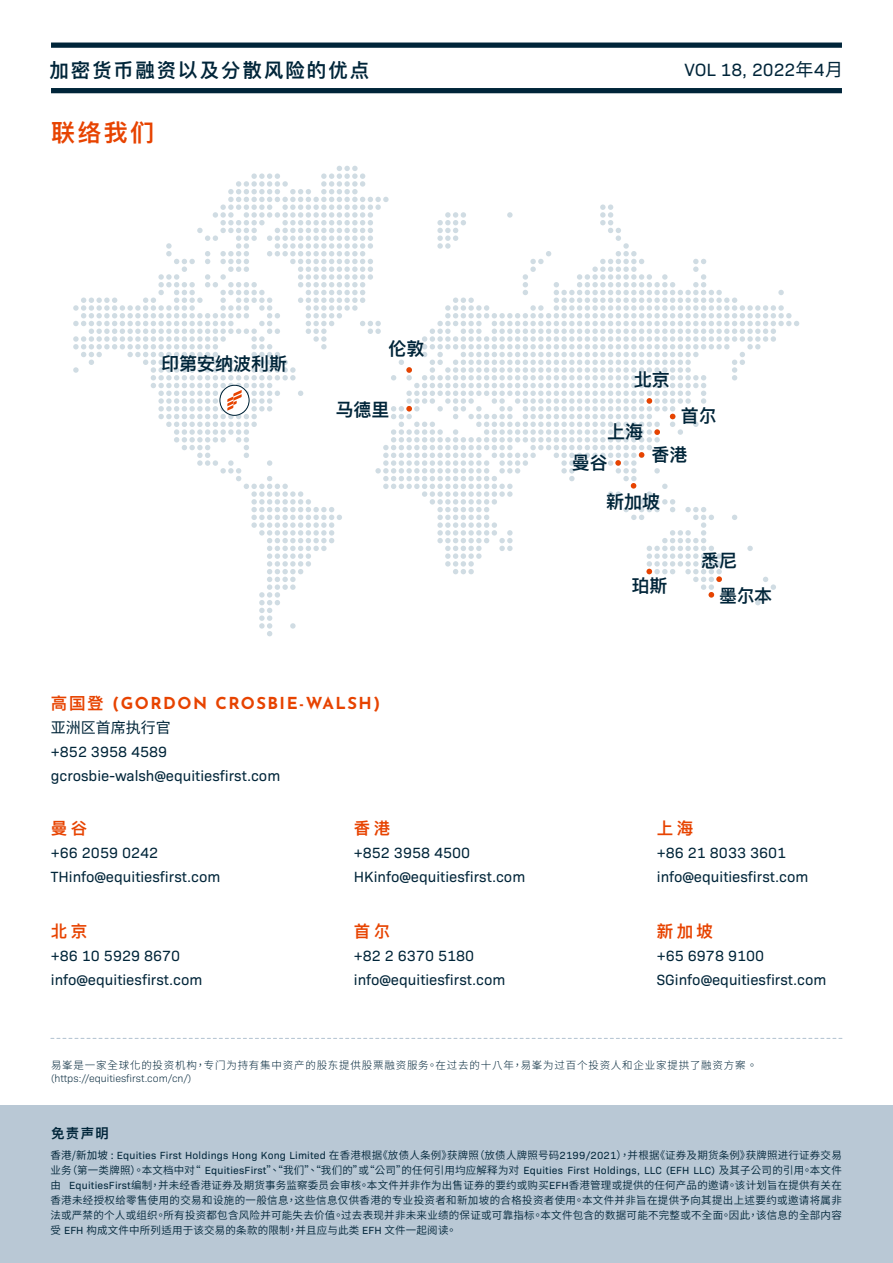
<style>
.page{position:relative;width:893px;height:1263px;background:#fff}
.page>*{position:absolute;margin:0;border:0;box-sizing:border-box;transform-origin:0 0}
.t1{font:600 24px "Ping Fang SC";color:#e74300}
.t2{font:600 19.5px "Ping Fang SC";letter-spacing:.1em;color:#002539}
.t3{font:600 18px "Ping Fang HK";color:#002539}
.t4{font:18px "Bio Sans";color:#002539}
.t5{font:700 16.5px "Josefin Sans";letter-spacing:.09em;color:#e74300}
.t6{font:600 16.5px "Ping Fang SC";letter-spacing:.2em;color:#e74300}
.t7{font:15px "Bio Sans";color:#002539}
.t8{font:15px "Noto Sans CJ Ktc";color:#002539}
.t9{font:600 13.5px "Ping Fang SC";color:#002539}
.t10{font:600 10.5px/15px "Noto Sans CJ Ktc";letter-spacing:.02em;color:#002539;text-align:justify}
.t11{font:300 10.5px "Noto Sans CJ Ktc";letter-spacing:.075em;color:#002539}
.t12{font:300 10.5px "Bio Sans";color:#002539}
.s1{font-family:"Noto Sans CJ Ktc"}
.s2{font-family:"Ping Fang SC";font-weight:600}
.s3{font-family:"Noto Sans CJ Ksc";font-weight:400}
.s4{font-family:"Bio Sans";font-weight:400}
</style>
<div class="page">
<div style="left:51px;top:43px;width:791px;height:5px;background:#002539"></div>
<div style="left:51px;top:88px;width:791px;height:5px;background:#002539"></div>
<svg style="left:51px;top:1038px;width:791px;height:1px"></svg>
<div style="left:0;top:1106px;width:893px;height:157px;background:#b9c8d5"></div>
<svg style="left:73px;top:166px;width:726px;height:470px"></svg>
<svg style="left:406px;top:367px;width:316px;height:231px"></svg>
<div style="left:220px;top:385px;width:29px;height:30px;background:#fff;border-radius:50%"></div>
<div style="left:220px;top:385px;width:29px;height:31px;border:1px solid #002539;border-radius:50%"></div>
<svg style="left:227px;top:390px;width:15px;height:21px"></svg>
<p class="t2" style="left:50px;top:58px;width:321px">加密货币融资以及分散风险的优点</p>
<p class="t4" style="left:684px;top:56px;width:160px">VOL 18, 2022<span class="s1">年</span>4<span class="s1">月</span></p>
<p class="t1" style="left:51px;top:118px;width:105px">联络我们</p>
<p class="t3" style="left:161px;top:353px;width:127px">印第安纳波利斯</p>
<p class="t3" style="left:388px;top:338px;width:37px">伦敦</p>
<p class="t3" style="left:336px;top:398px;width:55px">马德里</p>
<p class="t5" style="left:51px;top:689px;width:331px"><span class="s2">高国登</span> (GORDON CROSBIE-WALSH)</p>
<p class="t8" style="left:51px;top:719px;width:121px">亚洲区首席执行官</p>
<p class="t7" style="left:51px;top:741px;width:118px">+852 3958 4589</p>
<p class="t7" style="left:51px;top:765px;width:231px">gcrosbie-walsh@equitiesfirst.com</p>
<p class="t6" style="left:51px;top:817px;width:38px">曼谷</p>
<p class="t7" style="left:51px;top:841px;width:109px">+66 2059 0242</p>
<p class="t7" style="left:51px;top:865px;width:171px">THinfo@equitiesfirst.com</p>
<p class="t6" style="left:354px;top:817px;width:38px">香港</p>
<p class="t7" style="left:354px;top:841px;width:118px">+852 3958 4500</p>
<p class="t7" style="left:354px;top:865px;width:173px">HKinfo@equitiesfirst.com</p>
<p class="t6" style="left:51px;top:920px;width:38px">北京</p>
<p class="t7" style="left:51px;top:944px;width:131px">+86 10 5929 8670</p>
<p class="t7" style="left:51px;top:968px;width:153px">info@equitiesfirst.com</p>
<p class="t6" style="left:354px;top:920px;width:38px">首尔</p>
<p class="t7" style="left:354px;top:944px;width:122px">+82 2 6370 5180</p>
<p class="t7" style="left:354px;top:968px;width:153px">info@equitiesfirst.com</p>
<p class="t3" style="left:634px;top:368px;width:37px">北京</p>
<h3 class="t3" style="left:607px;top:420px;width:37px">上海</h3>
<p class="t3" style="left:681px;top:404px;width:37px">首尔</p>
<p class="t3" style="left:572px;top:451px;width:37px">曼谷</p>
<p class="t3" style="left:652px;top:443px;width:37px">香港</p>
<p class="t3" style="left:606px;top:490px;width:55px">新加坡</p>
<p class="t3" style="left:631px;top:574px;width:37px">珀斯</p>
<p class="t3" style="left:701px;top:549px;width:37px">悉尼</p>
<p class="t3" style="left:719px;top:584px;width:55px">墨尔本</p>
<p class="t6" style="left:657px;top:817px;width:38px">上海</p>
<p class="t7" style="left:657px;top:841px;width:131px">+86 21 8033 3601</p>
<p class="t7" style="left:657px;top:865px;width:153px">info@equitiesfirst.com</p>
<p class="t6" style="left:657px;top:920px;width:58px">新加坡</p>
<p class="t7" style="left:657px;top:944px;width:109px">+65 6978 9100</p>
<p class="t7" style="left:657px;top:968px;width:171px">SGinfo@equitiesfirst.com</p>
<p class="t11" style="left:51px;top:1059px;width:708px">易峯是一家全球化的投资机构，专门为持有集中资产的股东提供股票融资服务。在过去的十八年，易峯为过百个投资人和企业家提拱了融资方案 。</p>
<p class="t12" style="left:51px;top:1071px;width:142px">(https://equitiesfirst.com/cn/)</p>
<p class="t9" style="left:51px;top:1124px;width:60px">免责声明</p>
<p class="t10" style="left:50px;top:1147px;width:793px"><span class="s3">香港/新加坡 :</span> <span class="s4">Equities First Holdings Hong Kong Limited</span> 在香港根据《放债人条例》获牌照（放债人牌照号码<span class="s4">2199/2021</span>），并根据《证券及期货条例》获牌照进行证券交易业务（第一类牌照）。本文档中对“ <span class="s4">EquitiesFirst</span>”、“我们”、“我们的”或“公司”的任何引用均应解释为对 <span class="s4">Equities First Holdings, LLC (EFH LLC)</span> 及其子公司的引用。本文件由 <span class="s4">EquitiesFirst</span>编制，并未经香港证券及期货事务监察委员会审核。本文件并非作为出售证券的要约或购买<span class="s4">EFH</span>香港管理或提供的任何产品的邀请。该计划旨在提供有关在香港未经授权给零售使用的交易和设施的一般信息，这些信息仅供香港的专业投资者和新加坡的合格投资者使用。本文件并非旨在提供予向其提出上述要约或邀请将属非法或严禁的个人或组织。所有投资都包含风险并可能失去价值。过去表现并非未来业绩的保证或可靠指标。本文件包含的数据可能不完整或不全面。因此，该信息的全部内容受 <span class="s4">EFH</span> 构成文件中所列适用于该交易的条款的限制，并且应与此类 <span class="s4">EFH</span> 文件一起阅读。</p>
</div>
